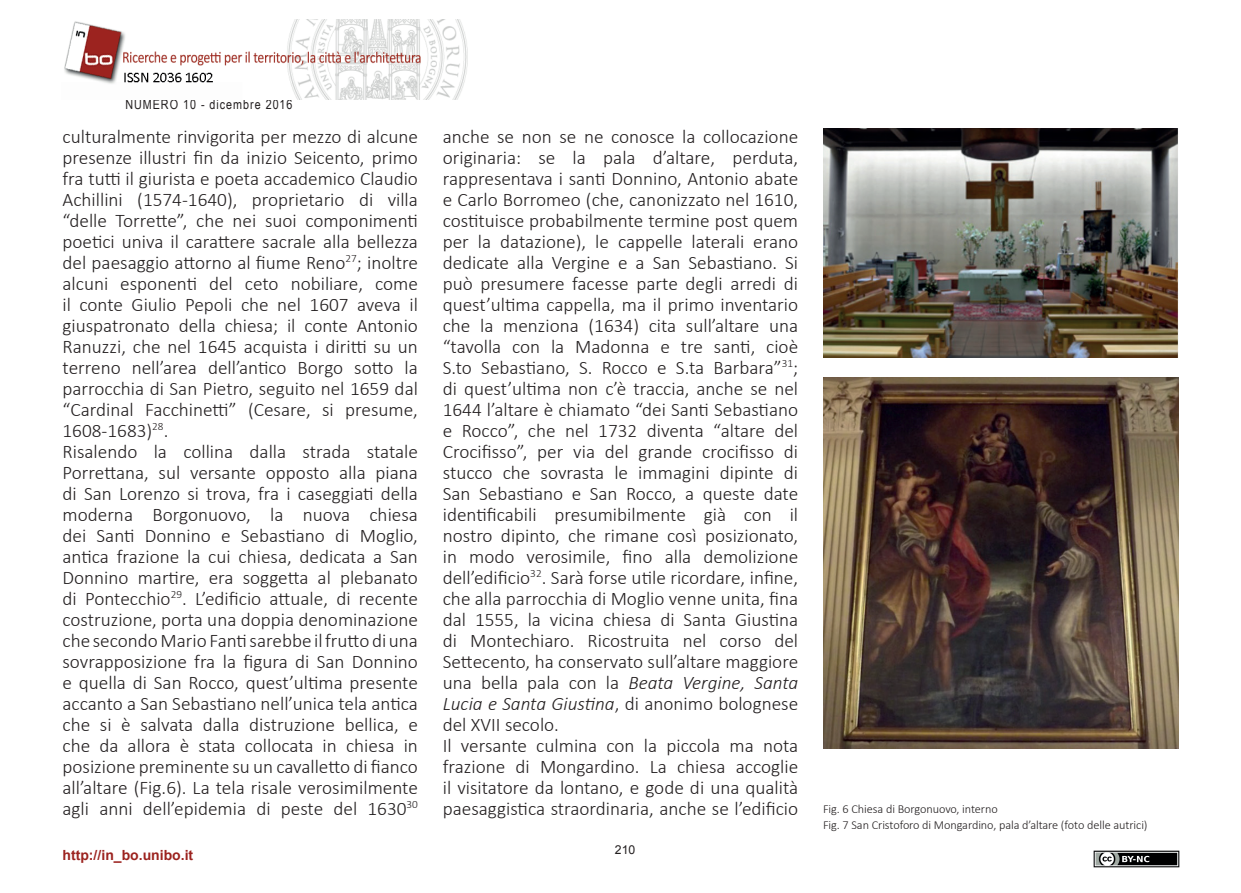
<style>
.page{position:relative;width:1241px;height:893px;background:#fff}
.page>*{position:absolute;margin:0;border:0;box-sizing:border-box;transform-origin:0 0}
.t1{font:300 19.25px/21px "Calibri";color:#231f20}
.t2{font:700 14px "Arial";color:#9c231f}
.t3{font:13.12px "Arial Narrow";letter-spacing:.075em;color:#231f20}
.t4{font:300 12.25px/15.8px "Calibri";letter-spacing:-.005em;color:#231f20}
.t5{font:12.25px "Arial";color:#231f20}
.s1{font-style:italic}
</style>
<div class="page">
<img style="left:64px;top:19px;width:404px;height:80px">
<img style="left:1093px;top:850px;width:86px;height:17px">
<img style="left:823px;top:128px;width:355px;height:229px">
<img style="left:823px;top:377px;width:355px;height:371px">
<p class="t3" style="left:125px;top:95px;width:169px">NUMERO 10 - dicembre 2016</p>
<p class="t1" style="left:62px;top:125px;width:357px">culturalmente rinvigorita per mezzo di alcune presenze illustri fin da inizio Seicento, primo fra tutti il giurista e poeta accademico Claudio Achillini (1574-1640), proprietario di villa “delle Torrette”, che nei suoi componimenti poetici univa il carattere sacrale alla bellezza del paesaggio attorno al fiume Reno<sup>27</sup>; inoltre alcuni esponenti del ceto nobiliare, come il conte Giulio Pepoli che nel 1607 aveva il giuspatronato della chiesa; il conte Antonio Ranuzzi, che nel 1645 acquista i diritti su un terreno nell’area dell’antico Borgo sotto la parrocchia di San Pietro, seguito nel 1659 dal “Cardinal Facchinetti” (Cesare, si presume, 1608-1683)<sup>28</sup>.<br>Risalendo la collina dalla strada statale Porrettana, sul versante opposto alla piana di San Lorenzo si trova, fra i caseggiati della moderna Borgonuovo, la nuova chiesa dei Santi Donnino e Sebastiano di Moglio, antica frazione la cui chiesa, dedicata a San Donnino martire, era soggetta al plebanato di Pontecchio<sup>29</sup>. L’edificio attuale, di recente costruzione, porta una doppia denominazione che secondo Mario Fanti sarebbe il frutto di una sovrapposizione fra la figura di San Donnino e quella di San Rocco, quest’ultima presente accanto a San Sebastiano nell’unica tela antica che si è salvata dalla distruzione bellica, e che da allora è stata collocata in chiesa in posizione preminente su un cavalletto di fianco all’altare (Fig.6). La tela risale verosimilmente agli anni dell’epidemia di peste del 1630<sup>30</sup></p>
<p class="t1" style="left:442px;top:125px;width:357px">anche se non se ne conosce la collocazione originaria: se la pala d’altare, perduta, rappresentava i santi Donnino, Antonio abate e Carlo Borromeo (che, canonizzato nel 1610, costituisce probabilmente termine post quem per la datazione), le cappelle laterali erano dedicate alla Vergine e a San Sebastiano. Si può presumere facesse parte degli arredi di quest’ultima cappella, ma il primo inventario che la menziona (1634) cita sull’altare una “tavolla con la Madonna e tre santi, cioè S.to Sebastiano, S. Rocco e S.ta Barbara”<sup>31</sup>; di quest’ultima non c’è traccia, anche se nel 1644 l’altare è chiamato “dei Santi Sebastiano e Rocco”, che nel 1732 diventa “altare del Crocifisso”, per via del grande crocifisso di stucco che sovrasta le immagini dipinte di San Sebastiano e San Rocco, a queste date identificabili presumibilmente già con il nostro dipinto, che rimane così posizionato, in modo verosimile, fino alla demolizione dell’edificio<sup>32</sup>. Sarà forse utile ricordare, infine, che alla parrocchia di Moglio venne unita, fina dal 1555, la vicina chiesa di Santa Giustina di Montechiaro. Ricostruita nel corso del Settecento, ha conservato sull’altare maggiore una bella pala con la <span class="s1">Beata Vergine, Santa Lucia e Santa Giustina</span>, di anonimo bolognese del XVII secolo.<br>Il versante culmina con la piccola ma nota frazione di Mongardino. La chiesa accoglie il visitatore da lontano, e gode di una qualità paesaggistica straordinaria, anche se l’edificio</p>
<p class="t2" style="left:63px;top:845px;width:132px">http://in_bo.unibo.it</p>
<p class="t5" style="left:615px;top:842px;width:22px">210</p>
<p class="t4" style="left:822px;top:801px;width:326px">Fig. 6 Chiesa di Borgonuovo, interno<br>Fig. 7 San Cristoforo di Mongardino, pala d’altare (foto delle autrici)</p>
</div>
